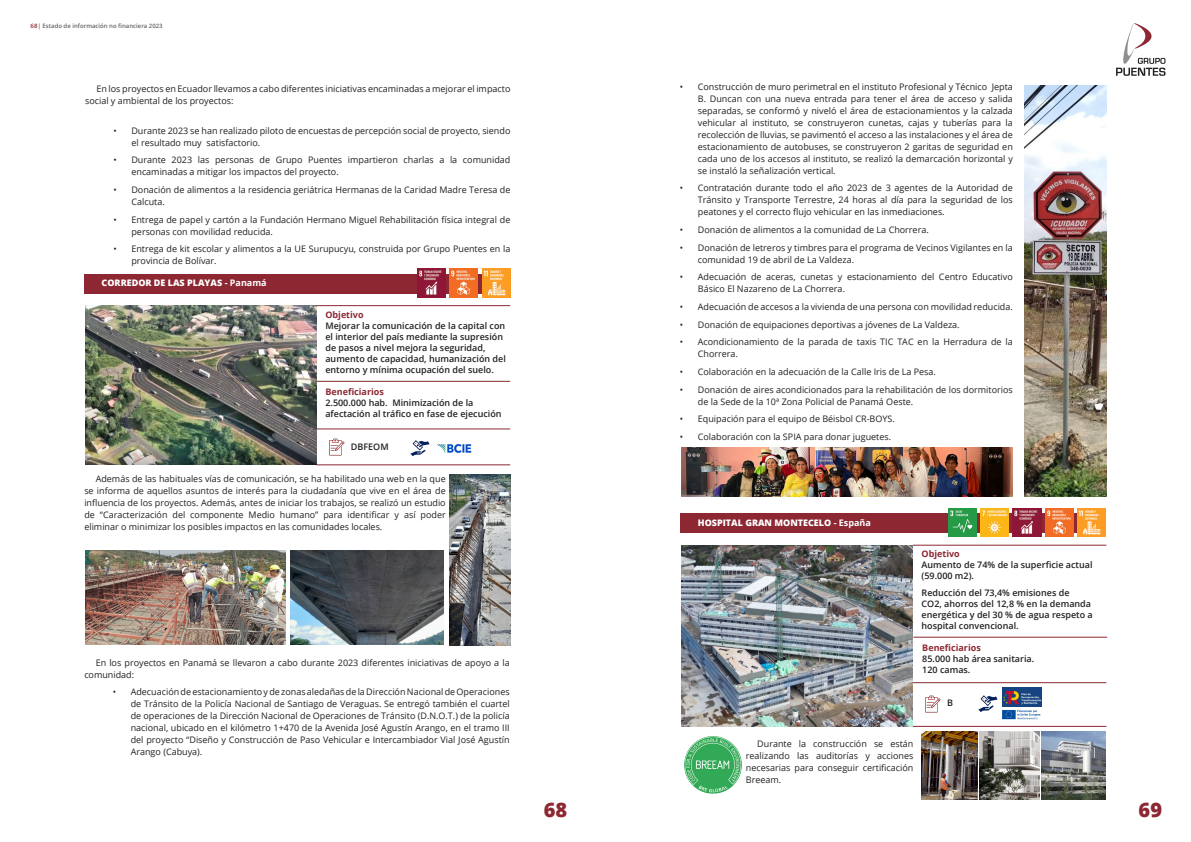
<style>
.page{position:relative;width:1191px;height:842px;background:#fff}
.page>*{position:absolute;margin:0;border:0;box-sizing:border-box;transform-origin:0 0}
.t1{font:800 20px "Open Sans";color:#8d2833}
.parrafos{font:9px/12px "Open Sans";color:#231f20}
.t2{font:600 9px/11px "Open Sans";color:#231f20}
.parrafos-2{font:800 9px "Open Sans";color:#fff}
.t3{font:600 6px "Open Sans";color:#636366}
.s1{color:#8d2833}
.s2{font-weight:700}
.s3{font-weight:700;color:#8d2833}
</style>
<div class="page">
<svg style="left:1116px;top:23px;width:49px;height:53px"></svg>
<div style="left:84px;top:274px;width:426px;height:19px;background:#8d2833"></div>
<img style="left:85px;top:550px;width:201px;height:94px">
<img style="left:410px;top:440px;width:19px;height:17px">
<img style="left:437px;top:444px;width:35px;height:9px">
<img style="left:290px;top:550px;width:153px;height:94px">
<img style="left:449px;top:474px;width:61px;height:171px">
<img style="left:329px;top:438px;width:16px;height:18px">
<img style="left:417px;top:269px;width:29px;height:28px">
<img style="left:482px;top:269px;width:28px;height:28px">
<img style="left:449px;top:269px;width:29px;height:28px">
<hr style="left:316px;top:381px;width:194px;height:1px;background:#8d2833">
<hr style="left:316px;top:429px;width:194px;height:1px;background:#8d2833">
<hr style="left:316px;top:465px;width:194px;height:1px;background:#8d2833">
<hr style="left:316px;top:305px;width:194px;height:1px;background:#8d2833">
<img style="left:85px;top:305px;width:231px;height:160px">
<div style="left:680px;top:514px;width:426px;height:19px;background:#8d2833"></div>
<img style="left:1041px;top:731px;width:64px;height:68px">
<img style="left:979px;top:731px;width:60px;height:68px">
<img style="left:921px;top:731px;width:56px;height:68px">
<img style="left:978px;top:695px;width:19px;height:17px">
<img style="left:1003px;top:688px;width:38px;height:19px">
<img style="left:1003px;top:710px;width:37px;height:9px">
<img style="left:925px;top:695px;width:16px;height:18px">
<hr style="left:913px;top:637px;width:194px;height:1px;background:#8d2833">
<hr style="left:912px;top:682px;width:194px;height:1px;background:#8d2833">
<hr style="left:912px;top:726px;width:194px;height:1px;background:#8d2833">
<hr style="left:912px;top:545px;width:194px;height:1px;background:#8d2833">
<img style="left:681px;top:545px;width:231px;height:181px">
<img style="left:1012px;top:508px;width:29px;height:28px">
<img style="left:948px;top:508px;width:28px;height:28px">
<img style="left:685px;top:736px;width:56px;height:57px">
<img style="left:1077px;top:508px;width:29px;height:28px">
<img style="left:1045px;top:508px;width:28px;height:28px">
<img style="left:980px;top:508px;width:29px;height:28px">
<img style="left:681px;top:448px;width:331px;height:49px">
<img style="left:1024px;top:85px;width:82px;height:411px">
<p class="t3" style="left:31px;top:21px;width:134px"><span class="s1">68</span>| Estado de información no financiera 2023</p>
<p class="parrafos" style="left:85px;top:82px;width:427px;text-indent:11px">En los proyectos en Ecuador llevamos a cabo diferentes iniciativas encaminadas a mejorar el impacto social y ambiental de los proyectos:</p>
<p class="parrafos" style="left:131px;top:124px;width:380px;text-indent:-18px">• Durante 2023 se han realizado piloto de encuestas de percepción social de proyecto, siendo el resultado muy satisfactorio.</p>
<p class="parrafos" style="left:131px;top:154px;width:380px;text-indent:-18px">• Durante 2023 las personas de Grupo Puentes impartieron charlas a la comunidad encaminadas a mitigar los impactos del proyecto.</p>
<p class="parrafos" style="left:131px;top:183px;width:380px;text-indent:-18px">• Donación de alimentos a la residencia geriátrica Hermanas de la Caridad Madre Teresa de<br>Calcuta.</p>
<p class="parrafos" style="left:131px;top:213px;width:380px;text-indent:-18px">• Entrega de papel y cartón a la Fundación Hermano Miguel Rehabilitación física integral de personas con movilidad reducida.</p>
<p class="parrafos" style="left:131px;top:243px;width:380px;text-indent:-18px">• Entrega de kit escolar y alimentos a la UE Surupucyu, construida por Grupo Puentes en la provincia de Bolívar.</p>
<p class="parrafos-2" style="left:102px;top:276px;width:166px">CORREDOR DE LAS PLAYAS <span class="s2">- Panamá</span></p>
<p class="t2" style="left:325px;top:309px;width:182px"><span class="s3">Objetivo<br></span>Mejorar la comunicación de la capital con el interior del país mediante la supresión de pasos a nivel mejora la seguridad, aumento de capacidad, humanización del entorno y mínima ocupación del suelo.</p>
<p class="t2" style="left:325px;top:386px;width:178px"><span class="s3">Beneficiarios<br></span>2.500.000 hab. Minimización de la afectación al tráfico en fase de ejecución</p>
<p class="t2" style="left:351px;top:441px;width:39px">DBFEOM</p>
<p class="parrafos" style="left:84px;top:473px;width:363px;text-align:justify;text-indent:11px">Además de las habituales vías de comunicación, se ha habilitado una web en la que se informa de aquellos asuntos de interés para la ciudadanía que vive en el área de influencia de los proyectos. Además, antes de iniciar los trabajos, se realizó un estudio de “Caracterización del componente Medio humano” para identificar y así poder eliminar o minimizar los posibles impactos en las comunidades locales.</p>
<p class="parrafos" style="left:84px;top:656px;width:427px;text-indent:11px">En los proyectos en Panamá se llevaron a cabo durante 2023 diferentes iniciativas de apoyo a la comunidad:</p>
<p class="parrafos" style="left:131px;top:686px;width:380px;text-align:justify;text-indent:-18px">• AdecuacióndeestacionamientoydezonasaledañasdelaDirecciónNacionaldeOperaciones de Tránsito de la Policía Nacional de Santiago de Veraguas. Se entregó también el cuartel de operaciones de la Dirección Nacional de Operaciones de Tránsito (D.N.O.T.) de la policía nacional, ubicado en el kilómetro 1+470 de la Avenida José Agustín Arango, en el tramo III del proyecto “Diseño y Construcción de Paso Vehicular e Intercambiador Vial José Agustín Arango (Cabuya).</p>
<p class="parrafos" style="left:698px;top:80px;width:316px;text-align:justify;text-indent:-18px">• Construcción de muro perimetral en el instituto Profesional y Técnico Jepta B. Duncan con una nueva entrada para tener el área de acceso y salida separadas, se conformó y niveló el área de estacionamientos y la calzada vehicular al instituto, se construyeron cunetas, cajas y tuberías para la recolección de lluvias, se pavimentó el acceso a las instalaciones y el área de estacionamiento de autobuses, se construyeron 2 garitas de seguridad en cada uno de los accesos al instituto, se realizó la demarcación horizontal y se instaló la señalización vertical.</p>
<p class="parrafos" style="left:698px;top:182px;width:316px;text-align:justify;text-indent:-18px">• Contratación durante todo el año 2023 de 3 agentes de la Autoridad de Tránsito y Transporte Terrestre, 24 horas al día para la seguridad de los peatones y el correcto flujo vehicular en las inmediaciones.</p>
<p class="parrafos" style="left:680px;top:223px;width:250px">• Donación de alimentos a la comunidad de La Chorrera.</p>
<p class="parrafos" style="left:698px;top:241px;width:316px;text-indent:-18px">• Donación de letreros y timbres para el programa de Vecinos Vigilantes en la comunidad 19 de abril de La Valdeza.</p>
<p class="parrafos" style="left:698px;top:271px;width:316px;text-indent:-18px">• Adecuación de aceras, cunetas y estacionamiento del Centro Educativo<br>Básico El Nazareno de La Chorrera.</p>
<p class="parrafos" style="left:680px;top:300px;width:334px">• Adecuación de accesos a la vivienda de una persona con movilidad reducida.</p>
<p class="parrafos" style="left:680px;top:318px;width:281px">• Donación de equipaciones deportivas a jóvenes de La Valdeza.</p>
<p class="parrafos" style="left:698px;top:336px;width:316px;text-indent:-18px">• Acondicionamiento de la parada de taxis TIC TAC en la Herradura de la<br>Chorrera.</p>
<p class="parrafos" style="left:680px;top:365px;width:257px">• Colaboración en la adecuación de la Calle Iris de La Pesa.</p>
<p class="parrafos" style="left:698px;top:383px;width:316px;text-indent:-18px">• Donación de aires acondicionados para la rehabilitación de los dormitorios de la Sede de la 10ª Zona Policial de Panamá Oeste.</p>
<p class="parrafos" style="left:680px;top:413px;width:216px">• Equipación para el equipo de Béisbol CR-BOYS.</p>
<p class="parrafos" style="left:680px;top:430px;width:213px">• Colaboración con la SPIA para donar juguetes.</p>
<p class="parrafos-2" style="left:698px;top:516px;width:175px">HOSPITAL GRAN MONTECELO <span class="s2">- España</span></p>
<p class="t2" style="left:921px;top:548px;width:172px"><span class="s3">Objetivo<br></span>Aumento de 74% de la superficie actual (59.000 m2).</p>
<p class="t2" style="left:921px;top:587px;width:173px">Reducción del 73,4% emisiones de<br>CO2, ahorros del 12,8 % en la demanda energética y del 30 % de agua respeto a hospital convencional.</p>
<p class="t2" style="left:922px;top:642px;width:113px"><span class="s3">Beneficiarios<br></span>85.000 hab área sanitaria.<br>120 camas.</p>
<p class="t2" style="left:947px;top:697px;width:7px">B</p>
<p class="parrafos" style="left:746px;top:737px;width:169px;text-align:justify;text-indent:11px">Durante la construcción se están realizando las auditorías y acciones necesarias para conseguir certificación Breeam.</p>
<h1 class="t1" style="left:543px;top:794px;width:25px">68</h1>
<h1 class="t1" style="left:1138px;top:794px;width:25px">69</h1>
</div>
